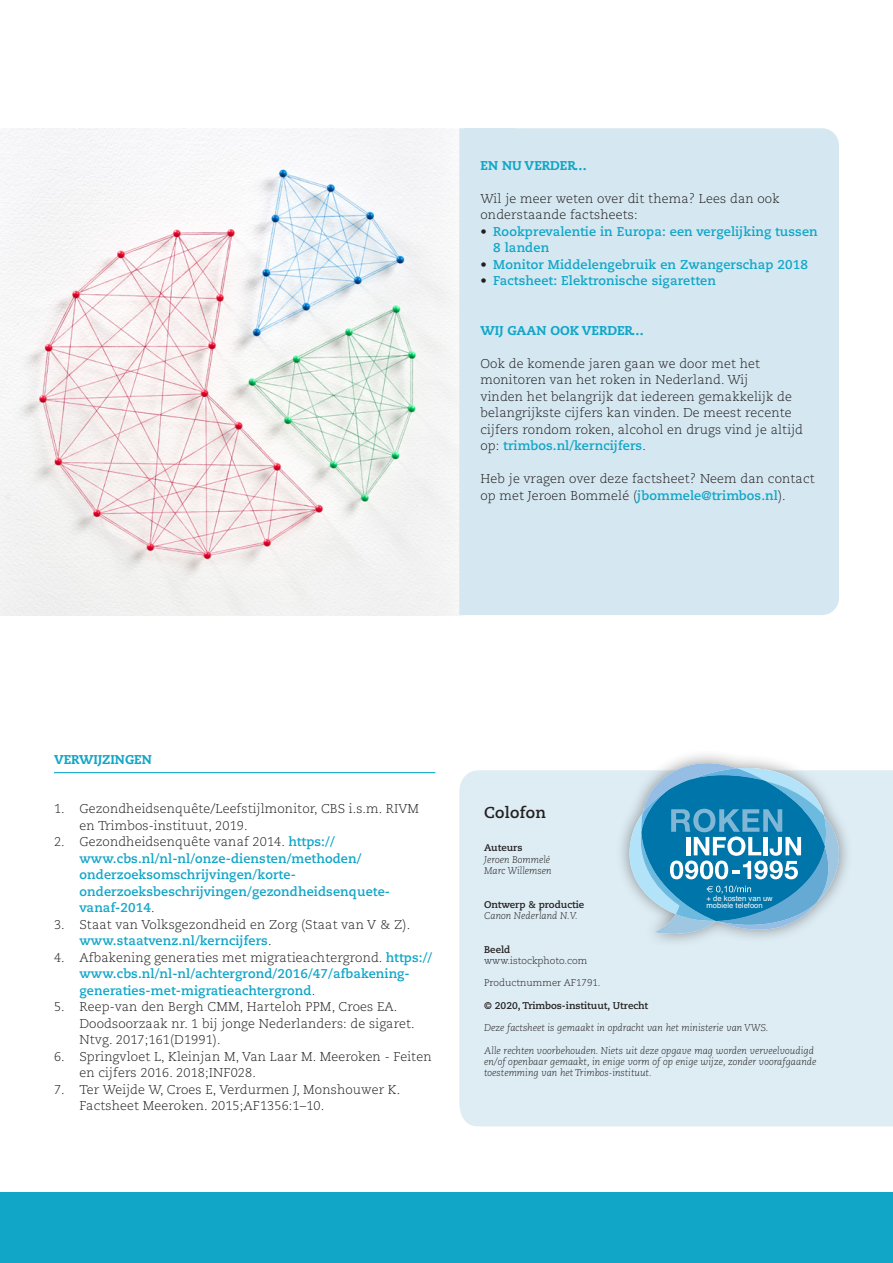
<style>
.page{position:relative;width:893px;height:1263px;background:#fff}
.page>*{position:absolute;margin:0;border:0;box-sizing:border-box;transform-origin:0 0}
._08-Colofon_kop{font:700 15.75px "Caecilia LT Pro 75";letter-spacing:.02em;color:#231f20}
._04-Brood_tekst{font:300 12.75px/16.5px "Caecilia LT Pro 45";letter-spacing:.01em;color:#231f20}
._04-Brood_tekst-2{font:700 12.75px/16.5px "Caecilia LT Pro 75";letter-spacing:.01em;color:#11a6c8}
._02-Subkop_blauw{font:800 12.75px "Caecilia LT Pro 85";color:#11a6c8}
._02-Subkop_blauw_met{font:800 12.75px "Caecilia LT Pro 85";color:#11a6c8}
._08-Colofon_brood_it{font:italic 300 9.75px/11.2px "Caecilia LT Pro 46";color:#231f20}
._08-Colofon_brood{font:300 9.75px "Caecilia LT Pro 45";color:#231f20}
._08-Colofon_brood-2{font:700 9.75px "Caecilia LT Pro 75";color:#231f20}
._09-Colofon_brood_bo{font:700 9.75px "Caecilia LT Pro 75";color:#231f20}
._08-Colofon_brood-3{font:italic 300 9.75px "Caecilia LT Pro 46";color:#231f20}
.t1{font:7.65px/7.4px "Helvetica";color:#fff}
.s1{font-family:"Caecilia LT Pro 45";font-weight:300;color:#231f20}
.s2{font-family:"Caecilia LT Pro 75";font-weight:700;color:#11a6c8}
</style>
<div class="page">
<div style="left:0;top:1193px;width:893px;height:70px;background:#11a6c8"></div>
<hr style="left:54px;top:772px;width:381px;height:1px;background:#11a6c8">
<div style="left:459px;top:770px;width:434px;height:356px;background:#deedf4"></div>
<div style="left:615px;top:749px;width:238px;height:199px;background:#231f20;opacity:.45"></div>
<svg style="left:629px;top:763px;width:210px;height:171px;background:#64aacb"></svg>
<img style="left:0;top:128px;width:459px;height:487px">
<div style="left:459px;top:128px;width:380px;height:487px;background:#d5e8f1"></div>
<p class="_02-Subkop_blauw" style="left:480px;top:156px;width:108px">EN NU VERDER…</p>
<p class="_04-Brood_tekst" style="left:480px;top:190px;width:301px">Wil je meer weten over dit thema? Lees dan ook onderstaande factsheets:</p>
<p class="_04-Brood_tekst-2" style="left:493px;top:222px;width:326px;text-indent:-13px"><span class="s1">•</span> Rookprevalentie in Europa: een vergelijking tussen<br>8 landen</p>
<p class="_04-Brood_tekst-2" style="left:480px;top:255px;width:329px"><span class="s1">•</span> Monitor Middelengebruik en Zwangerschap 2018</p>
<p class="_04-Brood_tekst-2" style="left:480px;top:272px;width:237px"><span class="s1">•</span> Factsheet: Elektronische sigaretten</p>
<p class="_02-Subkop_blauw" style="left:480px;top:321px;width:165px">WIJ GAAN OOK VERDER…</p>
<p class="_04-Brood_tekst" style="left:480px;top:355px;width:324px">Ook de komende jaren gaan we door met het monitoren van het roken in Nederland. Wij<br>vinden het belangrijk dat iedereen gemakkelijk de belangrijkste cijfers kan vinden. De meest recente cijfers rondom roken, alcohol en drugs vind je altijd op: <span class="s2">trimbos.nl/kerncijfers</span>.</p>
<p class="_04-Brood_tekst" style="left:480px;top:470px;width:336px">Heb je vragen over deze factsheet? Neem dan contact op met Jeroen Bommelé (<span class="s2">jbommele@trimbos.nl</span>).</p>
<p class="_02-Subkop_blauw_met" style="left:54px;top:750px;width:99px">VERWIJZINGEN</p>
<p class="_04-Brood_tekst" style="left:80px;top:800px;width:341px;text-indent:-26px">1. Gezondheidsenquête/Leefstijlmonitor, CBS i.s.m. RIVM en Trimbos-instituut, 2019.</p>
<p class="_04-Brood_tekst-2" style="left:80px;top:833px;width:312px;text-indent:-26px"><span class="s1">2. Gezondheidsenquête vanaf 2014.</span> https:// www.cbs.nl/nl-nl/onze-diensten/methoden/ onderzoeksomschrijvingen/korte&shy;onderzoeksbeschrijvingen/gezondheidsenquete&shy;vanaf-2014<span class="s1">.</span></p>
<p class="_04-Brood_tekst" style="left:80px;top:916px;width:332px;text-indent:-26px">3. Staat van Volksgezondheid en Zorg (Staat van V &amp; Z). <span class="s2">www.staatvenz.nl/kerncijfers</span>.</p>
<p class="_04-Brood_tekst-2" style="left:80px;top:948px;width:354px;text-indent:-26px"><span class="s1">4. Afbakening generaties met migratieachtergrond.</span> https:// www.cbs.nl/nl-nl/achtergrond/2016/47/afbakening&shy;generaties-met-migratieachtergrond<span class="s1">.</span></p>
<p class="_04-Brood_tekst" style="left:80px;top:998px;width:337px;text-indent:-26px">5. Reep-van den Bergh CMM, Harteloh PPM, Croes EA.<br>Doodsoorzaak nr. 1 bij jonge Nederlanders: de sigaret.<br>Ntvg. 2017;161(D1991).</p>
<p class="_04-Brood_tekst" style="left:80px;top:1048px;width:354px;text-indent:-26px">6. Springvloet L, Kleinjan M, Van Laar M. Meeroken - Feiten en cijfers 2016. 2018;INF028.</p>
<p class="_04-Brood_tekst" style="left:80px;top:1081px;width:322px;text-indent:-26px">7. Ter Weijde W, Croes E, Verdurmen J, Monshouwer K.<br>Factsheet Meeroken. 2015;AF1356:1–10.</p>
<p class="_08-Colofon_kop" style="left:484px;top:801px;width:63px">Colofon</p>
<p class="_09-Colofon_brood_bo" style="left:484px;top:841px;width:40px">Auteurs</p>
<p class="_08-Colofon_brood_it" style="left:484px;top:854px;width:68px">Jeroen Bommelé</p>
<p class="_08-Colofon_brood_it" style="left:484px;top:865px;width:69px">Marc Willemsen</p>
<p class="_09-Colofon_brood_bo" style="left:484px;top:898px;width:102px">Ontwerp &amp; productie</p>
<p class="_08-Colofon_brood-3" style="left:484px;top:909px;width:95px">Canon Nederland N.V.</p>
<p class="_09-Colofon_brood_bo" style="left:484px;top:943px;width:28px">Beeld</p>
<p class="_08-Colofon_brood" style="left:484px;top:954px;width:105px">www.istockphoto.com</p>
<p class="_08-Colofon_brood" style="left:484px;top:977px;width:118px">Productnummer AF1791.</p>
<p class="_08-Colofon_brood-2" style="left:484px;top:999px;width:165px">© 2020, Trimbos-instituut, Utrecht</p>
<p class="_08-Colofon_brood_it" style="left:484px;top:1022px;width:286px">Deze factsheet is gemaakt in opdracht van het ministerie van VWS.</p>
<p class="_08-Colofon_brood_it" style="left:484px;top:1045px;width:334px">Alle rechten voorbehouden. Niets uit deze opgave mag worden verveelvoudigd en/of openbaar gemaakt, in enige vorm of op enige wijze, zonder voorafgaande toestemming van het Trimbos-instituut.</p>
<p class="t1" style="left:707px;top:894px;width:68px">+ de kosten van uw mobiele telefoon</p>
</div>
